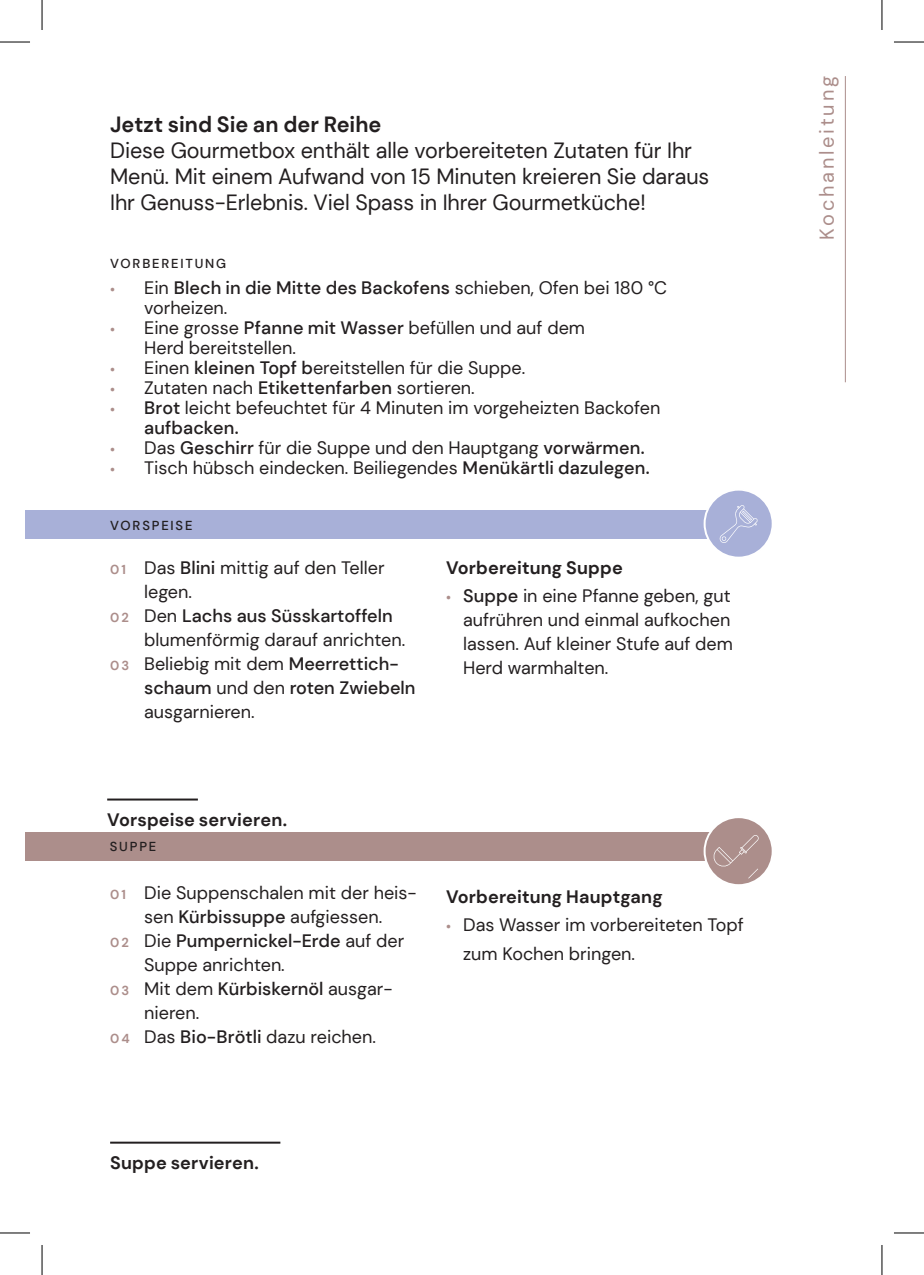
<style>
.page{position:relative;width:924px;height:1275px;background:#fff}
.page>*{position:absolute;margin:0;border:0;box-sizing:border-box;transform-origin:0 0}
.t1{font:22px/26px "DM Sans";letter-spacing:-.005em;color:#231f20}
.t2{font:700 22px "DM Sans";color:#231f20}
.t3{font:20px "DM Sans";letter-spacing:.14em;color:#ac8e8b}
.t4{font:18px/20px "DM Sans";color:#231f20}
.t5{font:500 18px "DM Sans";color:#231f20}
.t6{font:700 18px "DM Sans";letter-spacing:.01em;color:#231f20}
.t7{font:500 13px "DM Sans";letter-spacing:.14em;color:#231f20}
.s1{font-weight:700;font-size:13px;color:#ac8e8b}
.s2{font-weight:500}
.s3{font-weight:400}
</style>
<div class="page">
<hr style="left:107px;top:798px;width:91px;height:2px;background:#231f20">
<div style="left:25px;top:511px;width:731px;height:28px;background:#a8b0d8"></div>
<div style="left:704px;top:489px;width:68px;height:68px;background:#a8b0d8;border-radius:50%"></div>
<div style="left:703px;top:488px;width:70px;height:70px;border:2px solid #fff;border-radius:50%"></div>
<svg style="left:719px;top:505px;width:38px;height:38px"></svg>
<hr style="left:110px;top:1141px;width:170px;height:2px;background:#231f20">
<div style="left:25px;top:832px;width:731px;height:28px;background:#ac8e8b"></div>
<div style="left:704px;top:817px;width:68px;height:68px;background:#ac8e8b;border-radius:50%"></div>
<div style="left:703px;top:816px;width:70px;height:70px;border:2px solid #fff;border-radius:50%"></div>
<svg style="left:712px;top:835px;width:46px;height:43px"></svg>
<hr style="left:844px;top:76px;width:1px;height:306px;background:#ac8e8b">
<hr style="left:0;top:42px;width:30px;height:1px;background:#000">
<hr style="left:893px;top:42px;width:30px;height:1px;background:#000">
<hr style="left:0;top:1232px;width:30px;height:1px;background:#000">
<hr style="left:893px;top:1232px;width:30px;height:1px;background:#000">
<hr style="left:42px;top:0;width:1px;height:30px;background:#000">
<hr style="left:42px;top:1245px;width:1px;height:30px;background:#000">
<hr style="left:881px;top:0;width:1px;height:30px;background:#000">
<hr style="left:881px;top:1245px;width:1px;height:30px;background:#000">
<p class="t2" style="left:110px;top:110px;width:273px">Jetzt sind Sie an der Reihe</p>
<p class="t1" style="left:110px;top:137px;width:600px">Diese Gourmetbox enthält alle vorbereiteten Zutaten für Ihr<br>Menü. Mit einem Aufwand von 15 Minuten kreieren Sie daraus<br>Ihr Genuss-Erlebnis. Viel Spass in Ihrer Gourmetküche!</p>
<p class="t7" style="left:110px;top:255px;width:117px">VORBEREITUNG</p>
<p class="t4" style="left:144px;top:277px;width:524px;text-indent:-34px"><span class="s1">•</span> Ein <span class="s2">Blech in die Mitte des Backofens</span> schieben, Ofen bei 180 °C vorheizen.</p>
<p class="t4" style="left:144px;top:317px;width:442px;text-indent:-34px"><span class="s1">•</span> Eine grosse <span class="s2">Pfanne mit Wasser</span> befüllen und auf dem<br>Herd bereitstellen.</p>
<p class="t4" style="left:110px;top:357px;width:416px"><span class="s1">•</span> Einen <span class="s2">kleinen Topf b</span>ereitstellen für die Suppe.</p>
<p class="t4" style="left:110px;top:377px;width:366px"><span class="s1">•</span> Zutaten nach <span class="s2">Etikettenfarben</span> sortieren.</p>
<p class="t4" style="left:144px;top:397px;width:517px;text-indent:-34px"><span class="s1">•</span> <span class="s2">Brot</span> leicht befeuchtet für 4 Minuten im vorgeheizten Backofen <span class="s2">aufbacken.</span></p>
<p class="t4" style="left:110px;top:437px;width:535px"><span class="s1">•</span> Das <span class="s2">Geschirr</span> für die Suppe und den Hauptgang <span class="s2">vorwärmen.</span></p>
<p class="t4" style="left:110px;top:457px;width:541px"><span class="s1">•</span> Tisch hübsch eindecken. Beiliegendes <span class="s2">Menükärtli dazulegen.</span></p>
<p class="t7" style="left:110px;top:517px;width:84px">VORSPEISE</p>
<p class="t4" style="left:110px;top:557px;width:276px"><span class="s1">0 1</span> Das <span class="s2">Blini</span> mittig auf den Teller</p>
<p class="t4" style="left:144px;top:581px;width:49px">legen.</p>
<p class="t5" style="left:110px;top:604px;width:284px"><span class="s1">0 2</span> <span class="s3">Den</span> Lachs aus Süsskartoffeln</p>
<p class="t4" style="left:144px;top:629px;width:262px">blumenförmig darauf anrichten.</p>
<p class="t4" style="left:110px;top:653px;width:290px"><span class="s1">0 3</span> Beliebig mit dem <span class="s2">Meerrettich-</span></p>
<p class="t5" style="left:144px;top:676px;width:273px">schaum <span class="s3">und den</span> roten Zwiebeln</p>
<p class="t4" style="left:144px;top:701px;width:112px">ausgarnieren.</p>
<p class="t6" style="left:446px;top:556px;width:178px">Vorbereitung Suppe</p>
<p class="t4" style="left:463px;top:583px;width:271px;line-height:24px;text-indent:-17px"><span class="s1">•</span> <span class="s2">Suppe</span> in eine Pfanne geben, gut aufrühren und einmal aufkochen lassen. Auf kleiner Stufe auf dem<br>Herd warmhalten.</p>
<p class="t6" style="left:107px;top:808px;width:181px">Vorspeise servieren.</p>
<p class="t7" style="left:110px;top:838px;width:48px">SUPPE</p>
<p class="t4" style="left:110px;top:883px;width:308px"><span class="s1">0 1</span> Die Suppenschalen mit der heis-</p>
<p class="t4" style="left:144px;top:907px;width:239px">sen <span class="s2">Kürbissuppe</span> aufgiessen.</p>
<p class="t5" style="left:110px;top:929px;width:295px"><span class="s1">0 2</span> <span class="s3">Die</span> Pumpernickel-Erde <span class="s3">auf der</span></p>
<p class="t4" style="left:144px;top:955px;width:142px">Suppe anrichten.</p>
<p class="t4" style="left:110px;top:979px;width:284px"><span class="s1">0 3</span> Mit dem <span class="s2">Kürbiskernöl</span> ausgar-</p>
<p class="t4" style="left:144px;top:1003px;width:57px">nieren.</p>
<p class="t4" style="left:110px;top:1027px;width:267px"><span class="s1">0 4</span> Das <span class="s2">Bio-Brötli</span> dazu reichen.</p>
<p class="t6" style="left:446px;top:886px;width:218px">Vorbereitung Hauptgang</p>
<p class="t4" style="left:463px;top:911px;width:282px;line-height:28px;text-indent:-17px"><span class="s1">•</span> Das Wasser im vorbereiteten Topf zum Kochen bringen.</p>
<p class="t6" style="left:110px;top:1151px;width:150px">Suppe servieren.</p>
<p class="t3" style="left:814px;top:240px;width:165px;rotate:-90deg">Kochanleitung</p>
</div>
